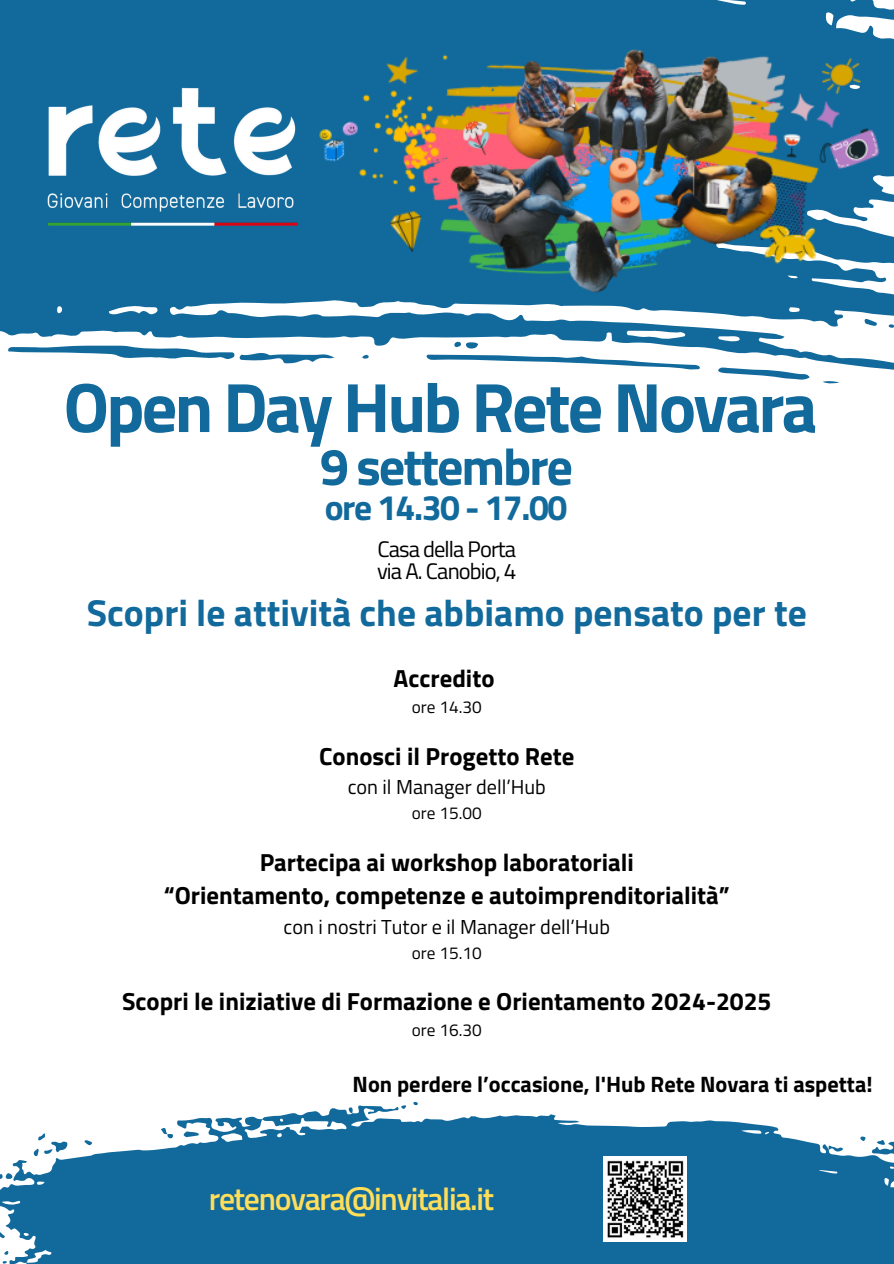
<style>
.page{position:relative;width:894px;height:1264px;background:#fff}
.page>*{position:absolute;margin:0;border:0;box-sizing:border-box;transform-origin:0 0}
.t1{font:700 70.05px "Titillium Web";letter-spacing:-.04em;color:#126a9c}
.t2{font:700 52.05px "Titillium Web";letter-spacing:-.04em;color:#126a9c}
.t3{font:700 37.5px "Titillium Web";color:#126a9c}
.t4{font:700 35.55px "Titillium Web";letter-spacing:-.04em;color:#126a9c}
.t5{font:600 31.65px "Titillium Web";letter-spacing:-.04em;color:#ffde59}
.t6{font:700 24.75px "Titillium Web";color:#000}
.t7{font:22.5px "Titillium Web";letter-spacing:-.04em;color:#000}
.t8{font:700 22.35px "Titillium Web";color:#000}
.t9{font:20.25px "Titillium Web";color:#000}
.t10{font:17.25px "Titillium Web";color:#000}
</style>
<div class="page">
<div style="left:0;top:0;width:190px;height:338px;background:#126a9c"></div>
<svg style="left:8px;top:345px;width:182px;height:14px"></svg>
<img style="left:21px;top:68px;width:169px;height:186px">
<svg style="left:0;top:1105px;width:893px;height:158px;fill:#126a9c"></svg>
<svg style="left:183px;top:1131px;width:16px;height:6px"></svg>
<svg style="left:828px;top:1145px;width:14px;height:7px"></svg>
<svg style="left:871px;top:1139px;width:22px;height:17px"></svg>
<svg style="left:84px;top:1140px;width:8px;height:5px"></svg>
<svg style="left:0;top:1232px;width:5px;height:6px"></svg>
<svg style="left:33px;top:1133px;width:35px;height:23px"></svg>
<svg style="left:161px;top:1127px;width:12px;height:11px"></svg>
<svg style="left:348px;top:1107px;width:5px;height:7px"></svg>
<svg style="left:860px;top:1136px;width:5px;height:5px"></svg>
<svg style="left:4px;top:1250px;width:4px;height:4px"></svg>
<svg style="left:401px;top:1105px;width:5px;height:4px"></svg>
<svg style="left:0;top:1173px;width:12px;height:5px"></svg>
<svg style="left:3px;top:1260px;width:4px;height:3px"></svg>
<svg style="left:413px;top:1101px;width:5px;height:4px"></svg>
<img style="left:190px;top:0;width:703px;height:384px">
<img style="left:603px;top:1156px;width:83px;height:84px">
<h1 class="t1" style="left:63px;top:352px;width:755px">Open Day Hub Rete Novara</h1>
<h1 class="t2" style="left:320px;top:426px;width:254px">9 settembre</h1>
<h1 class="t4" style="left:324px;top:479px;width:244px">ore 14.30 - 17.00</h1>
<h4 class="t7" style="left:377px;top:532px;width:140px">Casa della Porta</h4>
<p class="t7" style="left:377px;top:553px;width:141px">via A. Canobio, 4</p>
<p class="t3" style="left:87px;top:584px;width:721px">Scopri le attività che abbiamo pensato per te</p>
<p class="t6" style="left:393px;top:659px;width:102px">Accredito</p>
<h2 class="t10" style="left:412px;top:693px;width:71px">ore 14.30</h2>
<p class="t6" style="left:319px;top:736px;width:257px">Conosci il Progetto Rete</p>
<p class="t9" style="left:347px;top:771px;width:200px">con il Manager dell’Hub</p>
<p class="t10" style="left:412px;top:799px;width:71px">ore 15.00</p>
<p class="t6" style="left:259px;top:842px;width:375px">Partecipa ai workshop laboratoriali</p>
<p class="t6" style="left:164px;top:876px;width:567px">“Orientamento, competenze e autoimprenditorialità”</p>
<p class="t9" style="left:283px;top:910px;width:328px">con i nostri Tutor e il Manager dell’Hub</p>
<p class="t10" style="left:412px;top:938px;width:71px">ore 15.10</p>
<p class="t6" style="left:122px;top:982px;width:650px">Scopri le iniziative di Formazione e Orientamento 2024-2025</p>
<p class="t10" style="left:412px;top:1016px;width:71px">ore 16.30</p>
<p class="t8" style="left:352px;top:1067px;width:521px">Non perdere l’occasione, l'Hub Rete Novara ti aspetta!</p>
<p class="t5" style="left:209px;top:1174px;width:287px">retenovara@invitalia.it</p>
</div>
